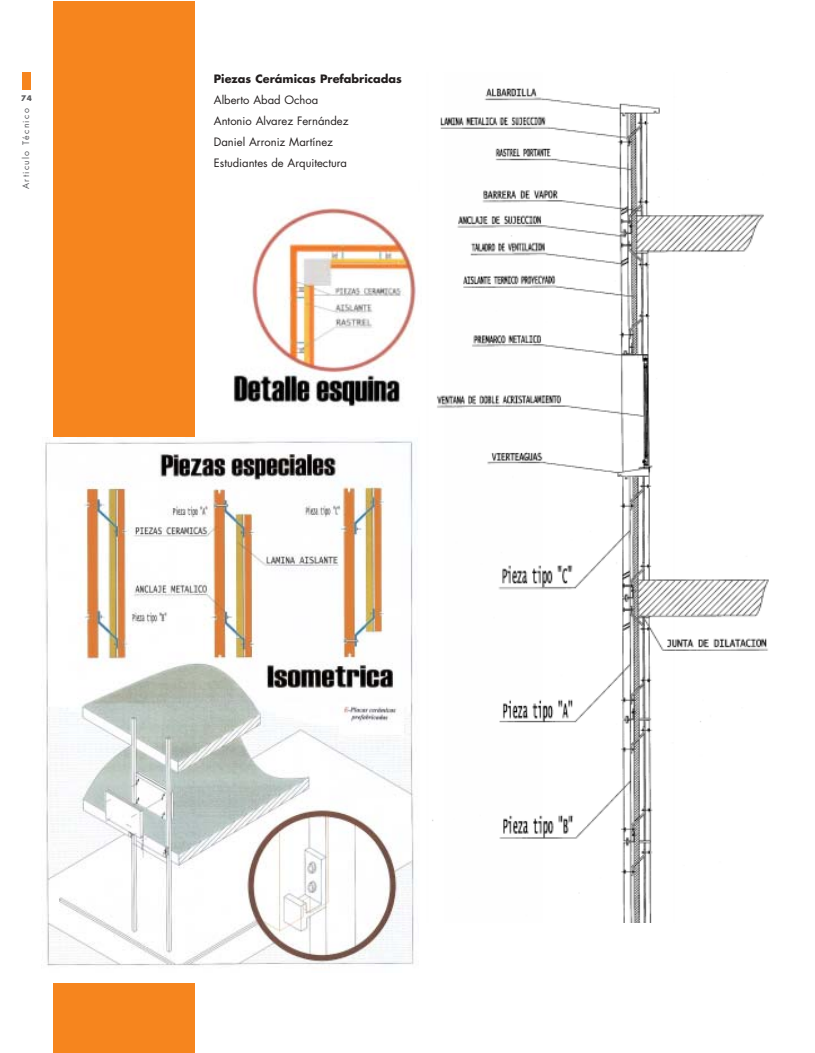
<style>
.page{position:relative;width:815px;height:1053px;background:#fff}
.page>*{position:absolute;margin:0;border:0;box-sizing:border-box;transform-origin:0 0}
.t1{font:11.25px/21px "Futura";color:#231f1f}
.t2{font:700 11.25px "Futura";color:#231f1f}
.t3{font:8.75px "Futura";letter-spacing:.15em;color:#57585b}
.t4{font:700 7.5px "Futura";color:#57585b}
</style>
<div class="page">
<div style="left:22px;top:72px;width:9px;height:18px;background:#f6851e"></div>
<div style="left:53px;top:1px;width:142px;height:1051px;background:#f6851e"></div>
<div style="left:39px;top:437px;width:379px;height:546px;background:#fff"></div>
<img style="left:45px;top:441px;width:369px;height:525px">
<img style="left:432px;top:88px;width:337px;height:834px">
<img style="left:233px;top:207px;width:183px;height:200px">
<p class="t4" style="left:21px;top:95px;width:12px">74</p>
<p class="t3" style="left:22px;top:189px;width:82px;rotate:-90deg">Articulo Técnico</p>
<p class="t2" style="left:214px;top:73px;width:190px">Piezas Cerámicas Prefabricadas</p>
<p class="t1" style="left:214px;top:90px;width:136px">Alberto Abad Ochoa<br>Antonio Alvarez Fernández<br>Daniel Arroniz Martínez<br>Estudiantes de Arquitectura</p>
</div>
